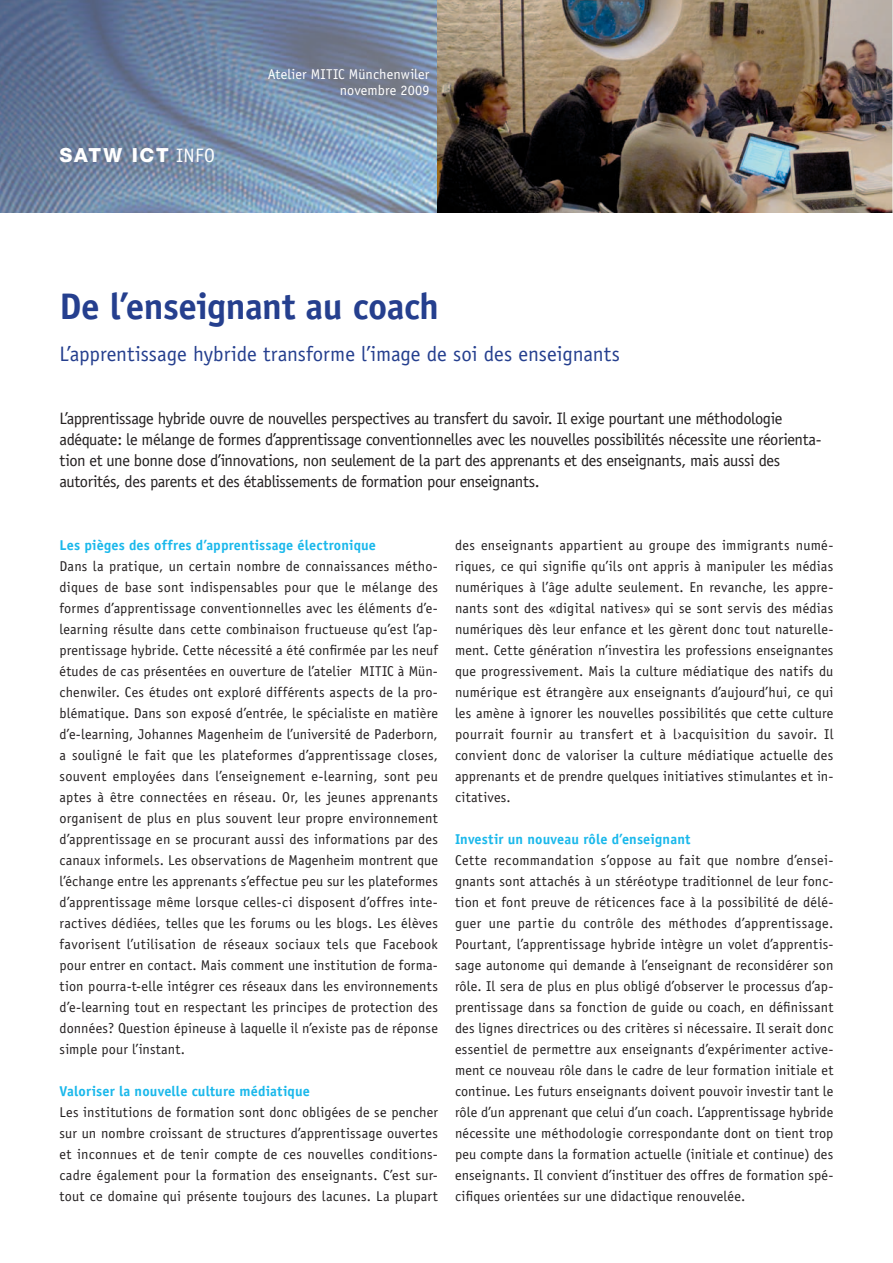
<style>
.page{position:relative;width:893px;height:1263px;background:#fff}
.page>*{position:absolute;margin:0;border:0;box-sizing:border-box;transform-origin:0 0}
.t1{font:700 37.05px "Officina Sans";letter-spacing:-.015em;color:#253f8e}
.t2{font:21px "Officina Sans";letter-spacing:-.005em;color:#253f8e}
.t3{font:800 19.5px "Helvetica Neue";letter-spacing:.09em;color:#fff}
.t4{font:16.5px/21px "Officina Sans";letter-spacing:-.03em;color:#231f20}
.t5{font:14.25px/21px "Officina Sans";letter-spacing:.01em;color:#231f20;text-align:justify}
.t6{font:700 14.25px "Officina Sans";letter-spacing:.01em;color:#1ab8eb}
.t7{font:14.25px/16.5px "Officina Sans";letter-spacing:.005em;color:#fff;text-align:right}
.s1{font-family:"Officina Sans";font-weight:400}
</style>
<div class="page">
<img style="left:0;top:0;width:438px;height:213px">
<img style="left:438px;top:0;width:454px;height:213px">
<h3 class="t3" style="left:60px;top:143px;width:157px">SATW ICT <span class="s1">INFO</span></h3>
<p class="t7" style="left:268px;top:66px;width:163px">Atelier MITIC Münchenwiler novembre 2009</p>
<h1 class="t1" style="left:60px;top:283px;width:381px">De l’enseignant au coach</h1>
<h2 class="t2" style="left:60px;top:341px;width:562px">L’apprentissage hybride transforme l’image de soi des enseignants</h2>
<p class="t4" style="left:60px;top:408px;width:764px">L’apprentissage hybride ouvre de nouvelles perspectives au transfert du savoir. Il exige pourtant une méthodologie adéquate: le mélange de formes d’apprentissage conventionnelles avec les nouvelles possibilités nécessite une réorienta&shy;tion et une bonne dose d’innovations, non seulement de la part des apprenants et des enseignants, mais aussi des autorités, des parents et des établissements de formation pour enseignants.</p>
<p class="t6" style="left:60px;top:536px;width:318px">Les pièges des offres d’apprentissage électronique</p>
<p class="t5" style="left:60px;top:555px;width:380px">Dans la pratique, un certain nombre de connaissances métho&shy;diques de base sont indispensables pour que le mélange des formes d’apprentissage conventionnelles avec les éléments d’e&shy;learning résulte dans cette combinaison fructueuse qu’est l’ap&shy;prentissage hybride. Cette nécessité a été confirmée par les neuf études de cas présentées en ouverture de l’atelier MITIC à Mün&shy;chenwiler. Ces études ont exploré différents aspects de la pro&shy;blématique. Dans son exposé d’entrée, le spécialiste en matière d’e-learning, Johannes Magenheim de l’université de Paderborn, a souligné le fait que les plateformes d’apprentissage closes, souvent employées dans l’enseignement e-learning, sont peu aptes à être connectées en réseau. Or, les jeunes apprenants organisent de plus en plus souvent leur propre environnement d’apprentissage en se procurant aussi des informations par des canaux informels. Les observations de Magenheim montrent que l’échange entre les apprenants s’effectue peu sur les plateformes d’apprentissage même lorsque celles-ci disposent d’offres inte&shy;ractives dédiées, telles que les forums ou les blogs. Les élèves favorisent l’utilisation de réseaux sociaux tels que Facebook pour entrer en contact. Mais comment une institution de forma&shy;tion pourra-t-elle intégrer ces réseaux dans les environnements d’e-learning tout en respectant les principes de protection des données? Question épineuse à laquelle il n’existe pas de réponse simple pour l’instant.</p>
<p class="t6" style="left:60px;top:1082px;width:252px">Valoriser la nouvelle culture médiatique</p>
<p class="t5" style="left:60px;top:1101px;width:380px">Les institutions de formation sont donc obligées de se pencher sur un nombre croissant de structures d’apprentissage ouvertes et inconnues et de tenir compte de ces nouvelles conditions&shy;cadre également pour la formation des enseignants. C’est sur&shy;tout ce domaine qui présente toujours des lacunes. La plupart</p>
<p class="t5" style="left:455px;top:534px;width:380px">des enseignants appartient au groupe des immigrants numé&shy;riques, ce qui signifie qu’ils ont appris à manipuler les médias numériques à l’âge adulte seulement. En revanche, les appre&shy;nants sont des «digital natives» qui se sont servis des médias numériques dès leur enfance et les gèrent donc tout naturelle&shy;ment. Cette génération n’investira les professions enseignantes que progressivement. Mais la culture médiatique des natifs du numérique est étrangère aux enseignants d’aujourd’hui, ce qui les amène à ignorer les nouvelles possibilités que cette culture pourrait fournir au transfert et à l›acquisition du savoir. Il convient donc de valoriser la culture médiatique actuelle des apprenants et de prendre quelques initiatives stimulantes et in&shy;citatives.</p>
<p class="t6" style="left:455px;top:830px;width:237px">Investir un nouveau rôle d’enseignant</p>
<p class="t5" style="left:455px;top:850px;width:380px">Cette recommandation s’oppose au fait que nombre d’ensei&shy;gnants sont attachés à un stéréotype traditionnel de leur fonc&shy;tion et font preuve de réticences face à la possibilité de délé&shy;guer une partie du contrôle des méthodes d’apprentissage.<br>Pourtant, l’apprentissage hybride intègre un volet d’apprentis&shy;sage autonome qui demande à l’enseignant de reconsidérer son rôle. Il sera de plus en plus obligé d’observer le processus d’ap&shy;prentissage dans sa fonction de guide ou coach, en définissant des lignes directrices ou des critères si nécessaire. Il serait donc essentiel de permettre aux enseignants d’expérimenter active&shy;ment ce nouveau rôle dans le cadre de leur formation initiale et continue. Les futurs enseignants doivent pouvoir investir tant le rôle d’un apprenant que celui d’un coach. L’apprentissage hybride nécessite une méthodologie correspondante dont on tient trop peu compte dans la formation actuelle (initiale et continue) des enseignants. Il convient d’instituer des offres de formation spé&shy;cifiques orientées sur une didactique renouvelée.</p>
</div>
